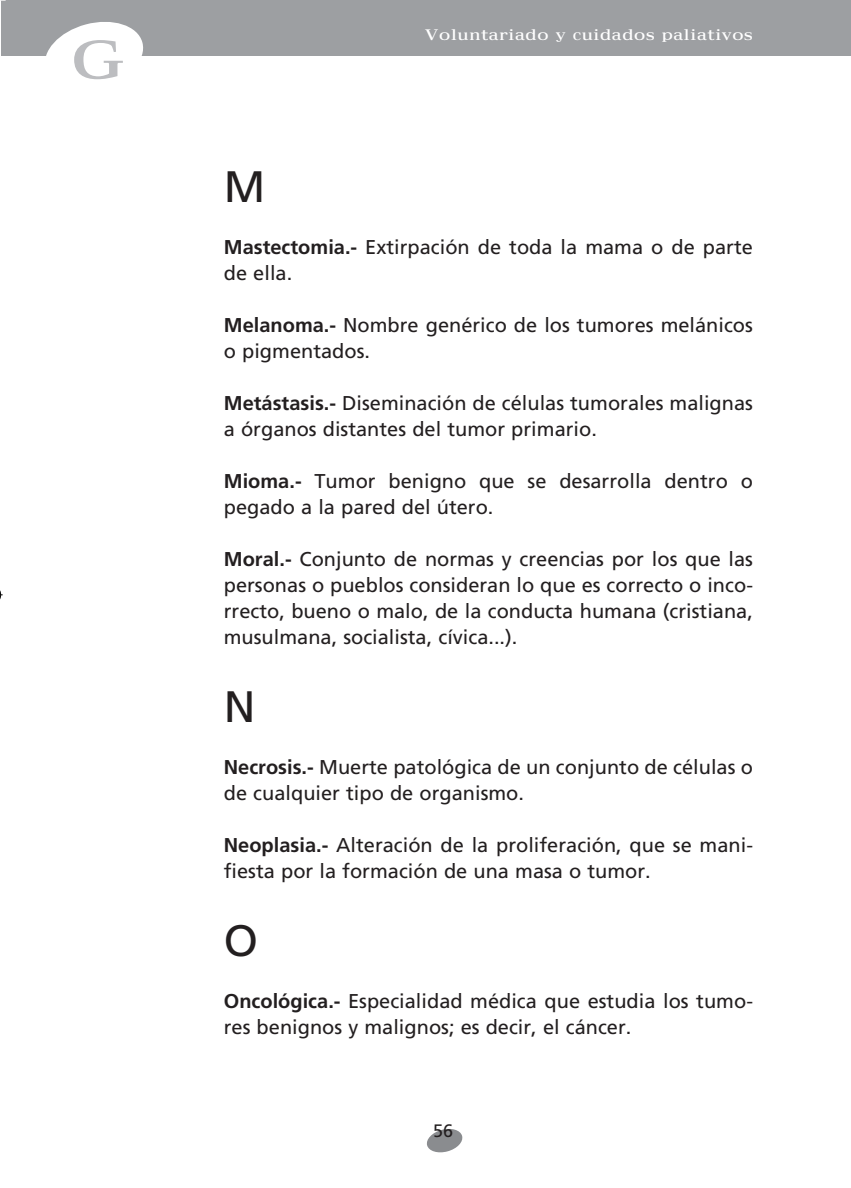
<style>
.page{position:relative;width:851px;height:1188px;background:#fff}
.page>*{position:absolute;margin:0;border:0;box-sizing:border-box;transform-origin:0 0}
.t1{font:50px "Maximus";color:#bcbdc0}
.t2{font:44px "Frutiger";color:#231f20}
.t3{font:20px/26px "Frutiger";color:#231f20}
.t4{font:18px "Frutiger";color:#231f20}
.t5{font:14px "Maximus";color:#fff}
.s1{font-weight:700}
</style>
<div class="page">
<div style="left:1px;top:0;width:850px;height:56px;background:#9d9fa2"></div>
<svg style="left:427px;top:1129px;width:36px;height:24px"></svg>
<svg style="left:46px;top:22px;width:97px;height:34px"></svg>
<svg style="left:0;top:590px;width:3px;height:10px"></svg>
<h1 class="t1" style="left:70px;top:21px;width:58px">G</h1>
<p class="t5" style="left:424px;top:24px;width:330px">voluntariado y cuidados paliativos</p>
<h2 class="t2" style="left:224px;top:160px;width:43px">M</h2>
<p class="t3" style="left:224px;top:233px;width:530px"><span class="s1">Mastectomia.-</span> Extirpación de toda la mama o de parte de ella.</p>
<p class="t3" style="left:224px;top:311px;width:530px"><span class="s1">Melanoma.-</span> Nombre genérico de los tumores melánicos o pigmentados.</p>
<p class="t3" style="left:224px;top:389px;width:530px"><span class="s1">Metástasis.-</span> Diseminación de células tumorales malignas a órganos distantes del tumor primario.</p>
<p class="t3" style="left:224px;top:467px;width:530px"><span class="s1">Mioma.-</span> Tumor benigno que se desarrolla dentro o pegado a la pared del útero.</p>
<p class="t3" style="left:224px;top:545px;width:530px;text-align:justify"><span class="s1">Moral.-</span> Conjunto de normas y creencias por los que las personas o pueblos consideran lo que es correcto o inco&shy;rrecto, bueno o malo, de la conducta humana (cristiana, musulmana, socialista, cívica...).</p>
<h2 class="t2" style="left:224px;top:680px;width:33px">N</h2>
<p class="t3" style="left:224px;top:753px;width:530px"><span class="s1">Necrosis.-</span> Muerte patológica de un conjunto de células o de cualquier tipo de organismo.</p>
<p class="t3" style="left:224px;top:831px;width:530px"><span class="s1">Neoplasia.-</span> Alteración de la proliferación, que se mani&shy;fiesta por la formación de una masa o tumor.</p>
<h2 class="t2" style="left:224px;top:914px;width:36px">O</h2>
<p class="t3" style="left:224px;top:987px;width:530px"><span class="s1">Oncológica.-</span> Especialidad médica que estudia los tumo&shy;res benignos y malignos; es decir, el cáncer.</p>
<p class="t4" style="left:433px;top:1120px;width:22px">56</p>
</div>
